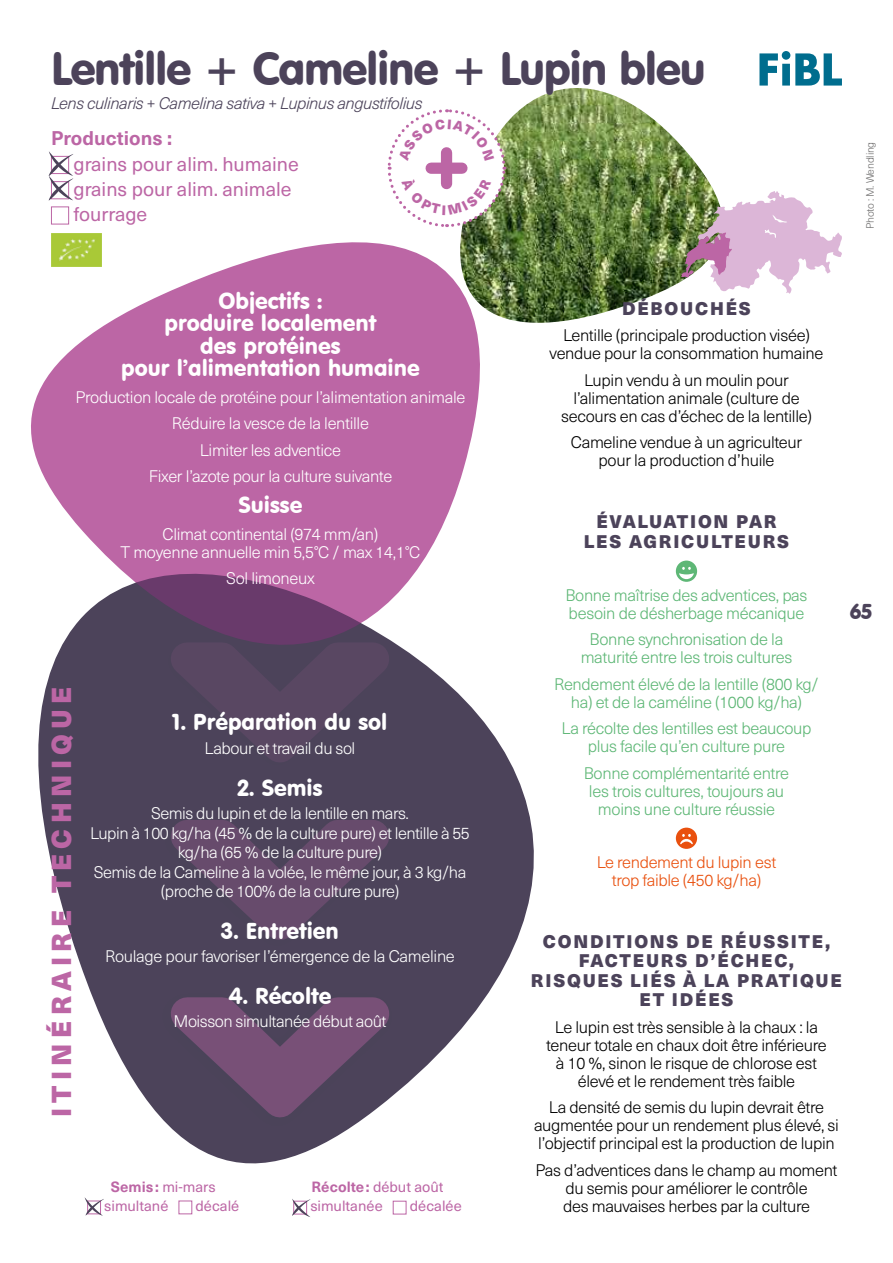
<style>
.page{position:relative;width:893px;height:1263px;background:#fff}
.page>*{position:absolute;margin:0;border:0;box-sizing:border-box;transform-origin:0 0}
.t1{font:45px "VAG Rounded BT";letter-spacing:-.03em;color:#4c435a}
.t2{font:900 27px "Neue Haas Unica W1 G";letter-spacing:.2em;color:#bc66a5}
.t3{font:22.5px/22.5px "VAG Rounded BT";color:#fff;text-align:center}
.t4{font:21px "VAG Rounded BT";color:#4c435a}
.t5{font:19.5px/25.2px "Neue Haas Unica W1 G";color:#bc66a5}
.t6{font:700 19.5px "Neue Haas Unica W1 G";color:#bc66a5}
.t7{font:900 18px/19.5px "Neue Haas Unica W1 G";letter-spacing:.1em;color:#4c435a;text-align:center}
.t8{font:300 16.5px/18px "Neue Haas Unica W1 G";letter-spacing:-.02em;color:#000;text-align:center}
.t9{font:300 16.5px/19.5px "Neue Haas Unica W1 G";letter-spacing:-.03em;color:#fff;text-align:center}
.t10{font:300 16.5px/18px "Neue Haas Unica W1 G";letter-spacing:-.02em;color:#5eb776;text-align:center}
.t11{font:italic 300 16.5px "Neue Haas Unica W1 G";letter-spacing:-.03em;color:#4c435a}
.t12{font:300 16.5px/18px "Neue Haas Unica W1 G";letter-spacing:-.02em;color:#e9500e;text-align:center}
.t13{font:14.7px/18.8px "Neue Haas Unica W1 G";color:#bc66a5}
.t14{font:300 10.5px "Neue Haas Unica W1 G";letter-spacing:-.02em;color:#706f6f}
.s1{font-weight:700}
</style>
<div class="page">
<svg style="left:38px;top:712px;width:496px;height:489px;fill:#4c435a"></svg>
<img style="left:507px;top:88px;width:207px;height:235px">
<svg style="left:49px;top:151px;width:24px;height:42px"></svg>
<svg style="left:138px;top:712px;width:278px;height:71px;background:#4e435b"></svg>
<svg style="left:138px;top:796px;width:278px;height:164px;background:#54455f"></svg>
<svg style="left:138px;top:974px;width:278px;height:164px;background:#66546e"></svg>
<div style="left:179px;top:1200px;width:13px;height:14px;border:1px solid #bc66a5"></div>
<div style="left:393px;top:1201px;width:13px;height:13px;border:1px solid #bc66a5"></div>
<svg style="left:292px;top:1198px;width:18px;height:19px"></svg>
<svg style="left:85px;top:1197px;width:19px;height:19px"></svg>
<svg style="left:676px;top:560px;width:21px;height:22px"></svg>
<svg style="left:676px;top:828px;width:21px;height:21px"></svg>
<svg style="left:31px;top:193px;width:499px;height:519px;fill:#bc66a5"></svg>
<svg style="left:759px;top:51px;width:83px;height:35px"></svg>
<svg style="left:681px;top:191px;width:161px;height:103px"></svg>
<svg style="left:386px;top:109px;width:121px;height:120px"></svg>
<h1 class="t1" style="left:51px;top:41px;width:656px">Lentille + Cameline + Lupin bleu</h1>
<p class="t11" style="left:51px;top:91px;width:373px">Lens culinaris + Camelina sativa + Lupinus angustifolius</p>
<p class="t6" style="left:51px;top:124px;width:123px">Productions :</p>
<p class="t5" style="left:73px;top:150px;width:227px">grains pour alim. humaine grains pour alim. animale fourrage</p>
<p class="t14" style="left:862px;top:229px;width:89px;rotate:-90deg">Photo : M. Wendling</p>
<h3 class="t3" style="left:121px;top:289px;width:300px">Objectifs :<br>produire localement<br>des protéines<br>pour l’alimentation humaine</h3>
<p class="t9" style="left:75px;top:383px;width:392px;line-height:26.5px">Production locale de protéine pour l’alimentation animale Réduire la vesce de la lentille<br>Limiter les adventice<br>Fixer l’azote pour la culture suivante</p>
<h3 class="t3" style="left:239px;top:494px;width:65px">Suisse</h3>
<p class="t9" style="left:120px;top:524px;width:301px;line-height:18px">Climat continental (974 mm/an)<br>T moyenne annuelle min 5,5°C / max 14,1°C</p>
<p class="t9" style="left:226px;top:568px;width:90px">Sol limoneux</p>
<h2 class="t2" style="left:40px;top:1117px;width:432px;rotate:-90deg">ITINÉRAIRE TECHNIQUE</h2>
<h3 class="t3" style="left:173px;top:710px;width:216px">1. Préparation du sol</h3>
<p class="t9" style="left:205px;top:737px;width:152px">Labour et travail du sol</p>
<h3 class="t3" style="left:238px;top:776px;width:86px">2. Semis</h3>
<p class="t9" style="left:90px;top:803px;width:381px">Semis du lupin et de la lentille en mars.<br>Lupin à 100 kg/ha (45 % de la culture pure) et lentille à 55 kg/ha (65 % de la culture pure)<br>Semis de la Cameline à la volée, le même jour, à 3 kg/ha (proche de 100% de la culture pure)</p>
<h3 class="t3" style="left:221px;top:920px;width:119px">3. Entretien</h3>
<p class="t9" style="left:105px;top:945px;width:351px">Roulage pour favoriser l’émergence de la Cameline</p>
<h3 class="t3" style="left:229px;top:984px;width:104px">4. Récolte</h3>
<p class="t9" style="left:174px;top:1011px;width:214px">Moisson simultanée début août</p>
<p class="t13" style="left:104px;top:1177px;width:113px;text-indent:7px"><span class="s1">Semis:</span> mi-mars simultané</p>
<p class="t13" style="left:196px;top:1196px;width:45px">décalé</p>
<p class="t13" style="left:310px;top:1177px;width:135px"><span class="s1">Récolte:</span> début août simultanée</p>
<p class="t13" style="left:410px;top:1196px;width:53px">décalée</p>
<p class="t7" style="left:622px;top:297px;width:130px">DÉBOUCHÉS</p>
<p class="t8" style="left:550px;top:326px;width:275px">Lentille (principale production visée) vendue pour la consommation humaine</p>
<p class="t8" style="left:561px;top:370px;width:252px">Lupin vendu à un moulin pour l’alimentation animale (culture de secours en cas d’échec de la lentille)</p>
<p class="t8" style="left:571px;top:433px;width:233px">Cameline vendue à un agriculteur pour la production d’huile</p>
<p class="t7" style="left:584px;top:511px;width:207px">ÉVALUATION PAR<br>LES AGRICULTEURS</p>
<p class="t10" style="left:565px;top:585px;width:244px;text-align:left">Bonne maîtrise des adventices, pas besoin de désherbage mécanique</p>
<p class="t10" style="left:581px;top:630px;width:213px">Bonne synchronisation de la maturité entre les trois cultures</p>
<p class="t10" style="left:554px;top:674px;width:266px">Rendement élevé de la lentille (800 kg/ ha) et de la caméline (1000 kg/ha)</p>
<p class="t10" style="left:561px;top:719px;width:252px">La récolte des lentilles est beaucoup plus facile qu’en culture pure</p>
<p class="t10" style="left:584px;top:763px;width:207px">Bonne complémentarité entre les trois cultures, toujours au moins une culture réussie</p>
<p class="t12" style="left:597px;top:852px;width:181px">Le rendement du lupin est trop faible (450 kg/ha)</p>
<p class="t4" style="left:850px;top:598px;width:24px">65</p>
<p class="t7" style="left:531px;top:931px;width:313px">CONDITIONS DE RÉUSSITE,<br>FACTEURS D’ÉCHEC,<br>RISQUES LIÉS À LA PRATIQUE<br>ET IDÉES</p>
<p class="t8" style="left:546px;top:1017px;width:282px">Le lupin est très sensible à la chaux : la teneur totale en chaux doit être inférieure à 10 %, sinon le risque de chlorose est élevé et le rendement très faible</p>
<p class="t8" style="left:534px;top:1098px;width:306px">La densité de semis du lupin devrait être augmentée pour un rendement plus élevé, si l’objectif principal est la production de lupin</p>
<p class="t8" style="left:535px;top:1160px;width:304px">Pas d’adventices dans le champ au moment du semis pour améliorer le contrôle<br>des mauvaises herbes par la culture</p>
</div>
